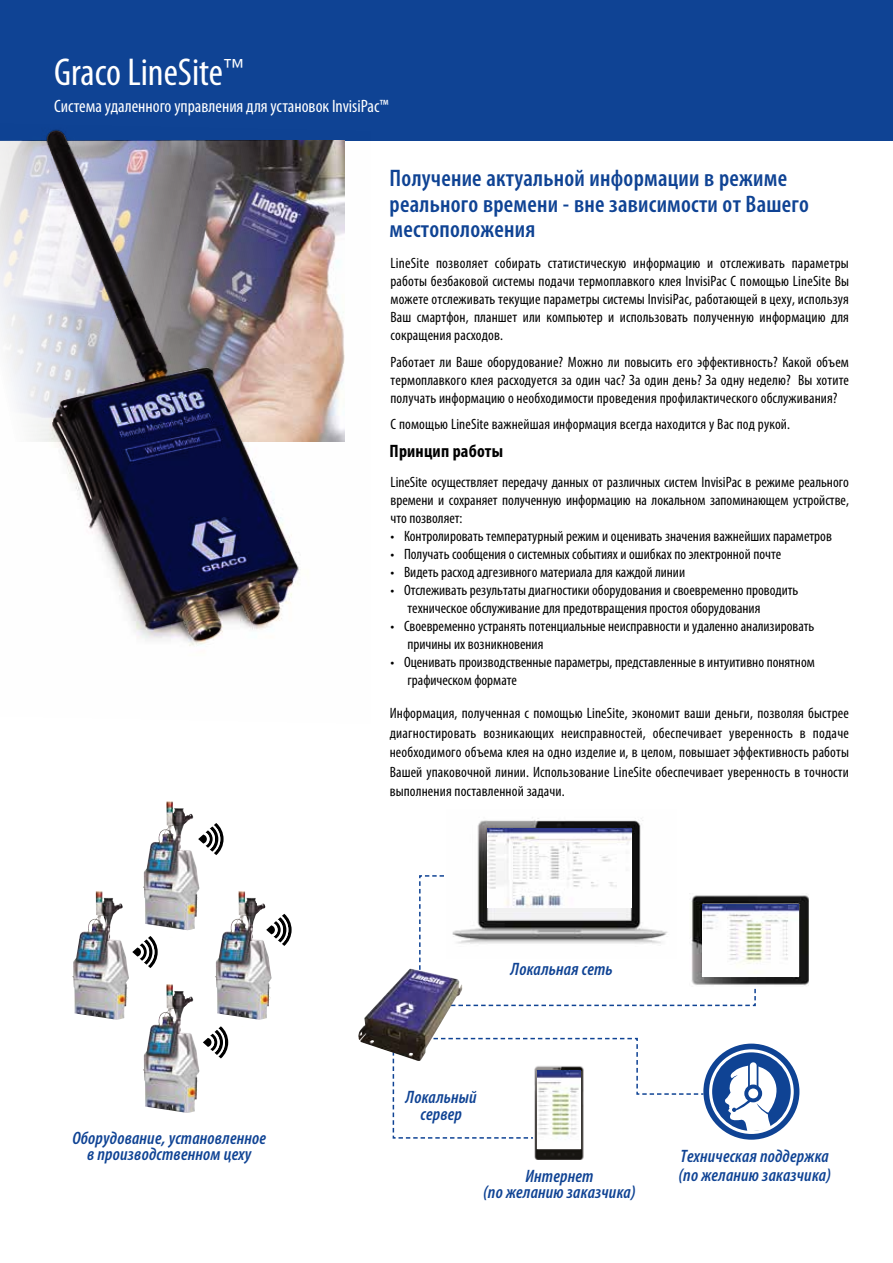
<style>
.page{position:relative;width:893px;height:1263px;background:#fff}
.page>*{position:absolute;margin:0;border:0;box-sizing:border-box;transform-origin:0 0}
.t1{font:condensed 39px "Myriad Pro";color:#fff}
.t2{font:600 condensed 24px/25.5px "Myriad Pro";letter-spacing:.01em;color:#0f4394}
.t3{font:italic 600 condensed 18px/16.5px "Myriad Pro";letter-spacing:.01em;color:#0f4394;text-align:center}
.t4{font:condensed 18px "Myriad Pro";color:#fff}
.t5{font:700 condensed 18px "Myriad Pro";letter-spacing:.01em;color:#000}
.t6{font:condensed 15px/18px "Myriad Pro";color:#000;text-align:justify}
</style>
<div class="page">
<div style="left:0;top:0;width:893px;height:140px;background:#0f4394"></div>
<svg style="left:419px;top:875px;width:337px;height:132px"></svg>
<svg style="left:392px;top:1037px;width:312px;height:102px"></svg>
<img style="left:446px;top:817px;width:231px;height:142px">
<img style="left:488px;top:828px;width:143px;height:79px">
<img style="left:690px;top:893px;width:118px;height:94px">
<img style="left:702px;top:904px;width:96px;height:72px">
<img style="left:72px;top:891px;width:57px;height:129px">
<img style="left:143px;top:984px;width:56px;height:129px">
<img style="left:215px;top:891px;width:56px;height:129px">
<img style="left:358px;top:969px;width:104px;height:93px">
<svg style="left:199px;top:823px;width:25px;height:32px"></svg>
<svg style="left:266px;top:914px;width:26px;height:32px"></svg>
<div style="left:703px;top:1043px;width:96px;height:97px;background:#0f4394;border-radius:50%"></div>
<svg style="left:709px;top:1049px;width:85px;height:85px"></svg>
<div style="left:712px;top:1052px;width:79px;height:79px;background:#0f4394;border-radius:50%"></div>
<svg style="left:724px;top:1059px;width:62px;height:73px"></svg>
<div style="left:748px;top:1088px;width:10px;height:10px;background:#fff;border-radius:50%"></div>
<img style="left:534px;top:1060px;width:55px;height:99px">
<img style="left:537px;top:1071px;width:44px;height:77px">
<img style="left:143px;top:801px;width:56px;height:129px">
<svg style="left:132px;top:936px;width:26px;height:32px"></svg>
<svg style="left:203px;top:1026px;width:25px;height:32px"></svg>
<img style="left:0;top:129px;width:371px;height:517px">
<h1 class="t1" style="left:54px;top:48px;width:191px">Graco LineSite<sup>™</sup></h1>
<p class="t4" style="left:54px;top:95px;width:336px">Система удаленного управления для установок InvisiPac™</p>
<h2 class="t2" style="left:390px;top:165px;width:421px">Получение актуальной информации в режиме реального времени - вне зависимости от Вашего местоположения</h2>
<p class="t6" style="left:390px;top:254px;width:460px">LineSite позволяет собирать статистическую информацию и отслеживать параметры работы безбаковой системы подачи термоплавкого клея InvisiPac С помощью LineSite Вы можете отслеживать текущие параметры системы InvisiPac, работающей в цеху, используя Ваш смартфон, планшет или компьютер и использовать полученную информацию для сокращения расходов.</p>
<p class="t6" style="left:390px;top:352px;width:460px">Работает ли Ваше оборудование? Можно ли повысить его эффективность? Какой объем термоплавкого клея расходуется за один час? За один день? За одну неделю? Вы хотите получать информацию о необходимости проведения профилактического обслуживания?</p>
<p class="t6" style="left:390px;top:415px;width:401px">С помощью LineSite важнейшая информация всегда находится у Вас под рукой.</p>
<p class="t5" style="left:390px;top:439px;width:115px">Принцип работы</p>
<p class="t6" style="left:390px;top:473px;width:460px">LineSite осуществляет передачу данных от различных систем InvisiPac в режиме реального времени и сохраняет полученную информацию на локальном запоминающем устройстве, что позволяет:</p>
<p class="t6" style="left:390px;top:527px;width:443px">• Контролировать температурный режим и оценивать значения важнейших параметров</p>
<p class="t6" style="left:390px;top:545px;width:392px">• Получать сообщения о системных событиях и ошибках по электронной почте</p>
<p class="t6" style="left:390px;top:563px;width:296px">• Видеть расход адгезивного материала для каждой линии</p>
<p class="t6" style="left:407px;top:581px;width:392px;text-indent:-17px">• Отслеживать результаты диагностики оборудования и своевременно проводить техническое обслуживание для предотвращения простоя оборудования</p>
<p class="t6" style="left:407px;top:617px;width:408px;text-indent:-17px">• Своевременно устранять потенциальные неисправности и удаленно анализировать причины их возникновения</p>
<p class="t6" style="left:407px;top:653px;width:409px;text-indent:-17px">• Оценивать производственные параметры, представленные в интуитивно понятном графическом формате</p>
<p class="t6" style="left:390px;top:703px;width:461px;line-height:19.5px">Информация, полученная с помощью LineSite, экономит ваши деньги, позволяя быстрее диагностировать возникающих неисправностей, обеспечивает уверенность в подаче необходимого объема клея на одно изделие и, в целом, повышает эффективность работы Вашей упаковочной линии. Использование LineSite обеспечивает уверенность в точности выполнения поставленной задачи.</p>
<p class="t3" style="left:72px;top:1130px;width:195px">Оборудование, установленное в производственном цеху</p>
<p class="t3" style="left:511px;top:961px;width:104px">Локальная сеть</p>
<p class="t3" style="left:406px;top:1089px;width:73px">Локальный сервер</p>
<p class="t3" style="left:483px;top:1168px;width:154px">Интернет<br>(по желанию заказчика)</p>
<p class="t3" style="left:678px;top:1147px;width:154px;line-height:18.6px;text-align:left">Техническая поддержка (по желанию заказчика)</p>
</div>
